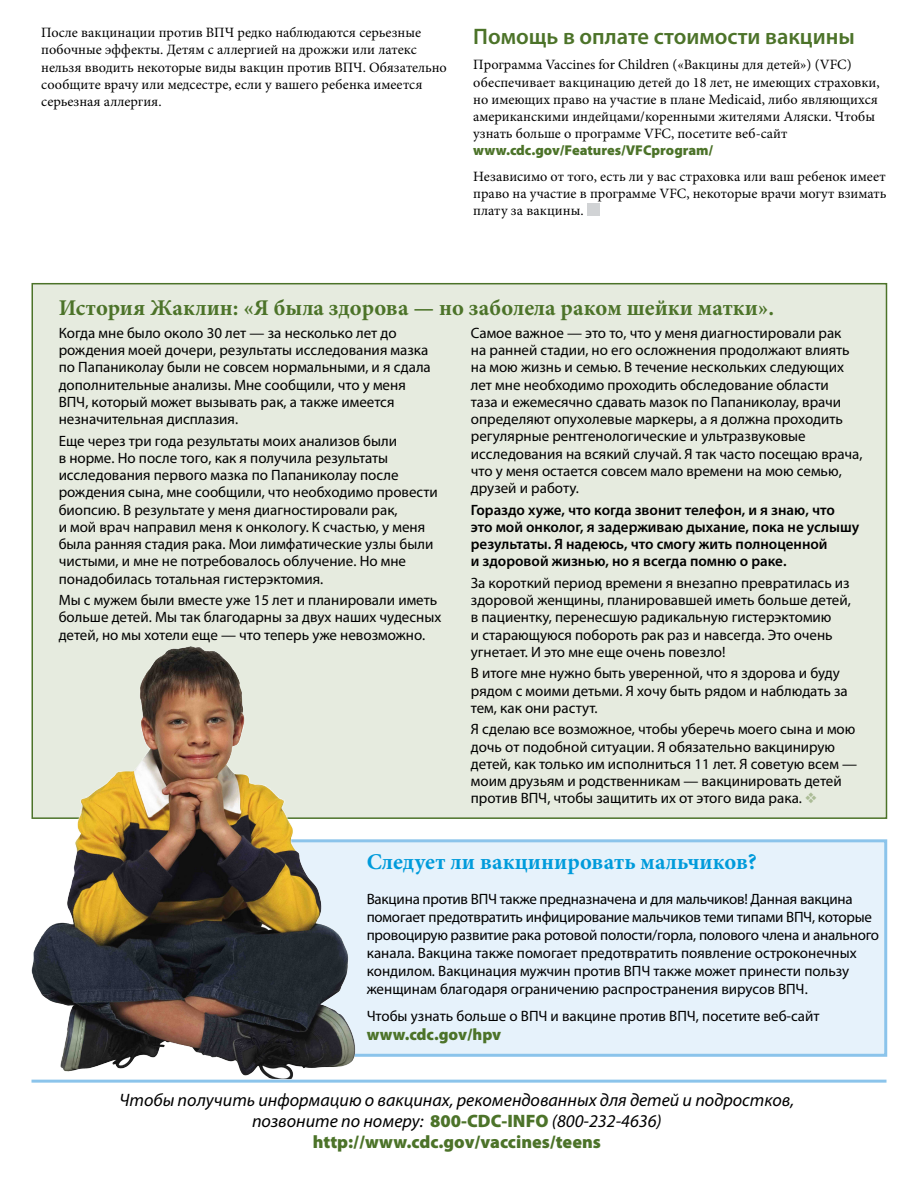
<style>
.page{position:relative;width:918px;height:1188px;background:#fff}
.page>*{position:absolute;margin:0;border:0;box-sizing:border-box;transform-origin:0 0}
.t1{font:700 22.5px "Minion Pro";color:#4c7329}
.t2{font:700 22.5px "Minion Pro";color:#009bdb}
.t3{font:600 22.5px "Myriad Pro";color:#4c7329}
.t4{font:italic 18px/21px "Myriad Pro";color:#000;text-align:center}
.t5{font:900 18px "Myriad Pro";color:#4c7329}
.t6{font:900 16.5px "Myriad Pro";color:#4c7329}
.t7{font:15px/17.2px "Myriad Pro";color:#000}
.t8{font:600 15px/17.2px "Myriad Pro";color:#000}
.t9{font:14.25px/17.1px "Minion Pro";color:#000}
.s1{font-family:"Myriad Pro";font-weight:900;color:#4c7329}
.s2{color:#abbc96}
.s3{font-weight:900;font-style:normal;color:#4c7329}
</style>
<div class="page">
<div style="left:268px;top:839px;width:619px;height:218px;background:#e6f2fb;border:3px solid #8bc4eb"></div>
<div style="left:32px;top:283px;width:855px;height:536px;background:#e6ebdf;border:2px solid #4c7329"></div>
<img style="left:31px;top:622px;width:355px;height:458px">
<hr style="left:32px;top:1080px;width:854px;height:3px;background:#8bc4eb">
<div style="left:587px;top:204px;width:12px;height:12px;background:#d1d3d5"></div>
<p class="t9" style="left:41px;top:24px;width:407px">После вакцинации против ВПЧ редко наблюдаются серьезные побочные эффекты. Детям с аллергией на дрожжи или латекс нельзя вводить некоторые виды вакцин против ВПЧ. Обязательно сообщите врачу или медсестре, если у вашего ребенка имеется серьезная аллергия.</p>
<p class="t3" style="left:473px;top:22px;width:383px">Помощь в оплате стоимости вакцины</p>
<p class="t9" style="left:473px;top:56px;width:408px">Программа Vaccines for Children («Вакцины для детей») (VFC) обеспечивает вакцинацию детей до 18 лет, не имеющих страховки, но имеющих право на участие в плане Medicaid, либо являющихся американскими индейцами/коренными жителями Аляски. Чтобы узнать больше о программе VFC, посетите веб-сайт <span class="s1">www.cdc.gov/Features/VFCprogram/</span></p>
<p class="t9" style="left:473px;top:168px;width:415px;text-align:justify">Независимо от того, есть ли у вас страховка или ваш ребенок имеет право на участие в программе VFC, некоторые врачи могут взимать плату за вакцины.</p>
<p class="t1" style="left:59px;top:292px;width:717px">История Жаклин: «Я была здорова — но заболела раком шейки матки».</p>
<p class="t7" style="left:59px;top:324px;width:374px">Когда мне было около 30 лет — за несколько лет до рождения моей дочери, результаты исследования мазка по Папаниколау были не совсем нормальными, и я сдала дополнительные анализы. Мне сообщили, что у меня ВПЧ, который может вызывать рак, а также имеется незначительная дисплазия.</p>
<p class="t7" style="left:59px;top:432px;width:381px">Еще через три года результаты моих анализов были<br>в норме. Но после того, как я получила результаты исследования первого мазка по Папаниколау после рождения сына, мне сообщили, что необходимо провести биопсию. В результате у меня диагностировали рак,<br>и мой врач направил меня к онкологу. К счастью, у меня была ранняя стадия рака. Мои лимфатические узлы были чистыми, и мне не потребовалось облучение. Но мне понадобилась тотальная гистерэктомия.</p>
<p class="t7" style="left:59px;top:591px;width:384px">Мы с мужем были вместе уже 15 лет и планировали иметь больше детей. Мы так благодарны за двух наших чудесных детей, но мы хотели еще — что теперь уже невозможно.</p>
<p class="t7" style="left:471px;top:324px;width:393px">Самое важное — это то, что у меня диагностировали рак<br>на ранней стадии, но его осложнения продолжают влиять на мою жизнь и семью. В течение нескольких следующих лет мне необходимо проходить обследование области<br>таза и ежемесячно сдавать мазок по Папаниколау, врачи определяют опухолевые маркеры, а я должна проходить регулярные рентгенологические и ультразвуковые исследования на всякий случай. Я так часто посещаю врача, что у меня остается совсем мало времени на мою семью, друзей и работу.</p>
<p class="t8" style="left:471px;top:501px;width:390px">Гораздо хуже, что когда звонит телефон, и я знаю, что это мой онколог, я задерживаю дыхание, пока не услышу результаты. Я надеюсь, что смогу жить полноценной<br>и здоровой жизнью, но я всегда помню о раке.</p>
<p class="t7" style="left:471px;top:574px;width:382px">За короткий период времени я внезапно превратилась из здоровой женщины, планировавшей иметь больше детей, в пациентку, перенесшую радикальную гистерэктомию<br>и старающуюся побороть рак раз и навсегда. Это очень угнетает. И это мне еще очень повезло!</p>
<p class="t7" style="left:471px;top:664px;width:378px">В итоге мне нужно быть уверенной, что я здорова и буду рядом с моими детьми. Я хочу быть рядом и наблюдать за тем, как они растут.</p>
<p class="t7" style="left:471px;top:720px;width:388px">Я сделаю все возможное, чтобы уберечь моего сына и мою дочь от подобной ситуации. Я обязательно вакцинирую детей, как только им исполниться 11 лет. Я советую всем — моим друзьям и родственникам — вакцинировать детей против ВПЧ, чтобы защитить их от этого вида рака. <span class="s2">❖</span></p>
<p class="t2" style="left:367px;top:846px;width:392px">Следует ли вакцинировать мальчиков?</p>
<p class="t7" style="left:367px;top:890px;width:514px;line-height:18px">Вакцина против ВПЧ также предназначена и для мальчиков! Данная вакцина помогает предотвратить инфицирование мальчиков теми типами ВПЧ, которые провоцирую развитие рака ротовой полости/горла, полового члена и анального канала. Вакцина также помогает предотвратить появление остроконечных кондилом. Вакцинация мужчин против ВПЧ также может принести пользу женщинам благодаря ограничению распространения вирусов ВПЧ.</p>
<p class="t7" style="left:367px;top:1007px;width:454px">Чтобы узнать больше о ВПЧ и вакцине против ВПЧ, посетите веб-сайт</p>
<p class="t6" style="left:367px;top:1024px;width:136px">www.cdc.gov/hpv</p>
<p class="t4" style="left:120px;top:1090px;width:676px">Чтобы получить информацию о вакцинах, рекомендованных для детей и подростков, позвоните по номеру: <span class="s3">800-CDC-INFO</span> (800-232-4636)</p>
<p class="t5" style="left:313px;top:1130px;width:290px">http://www.cdc.gov/vaccines/teens</p>
</div>
